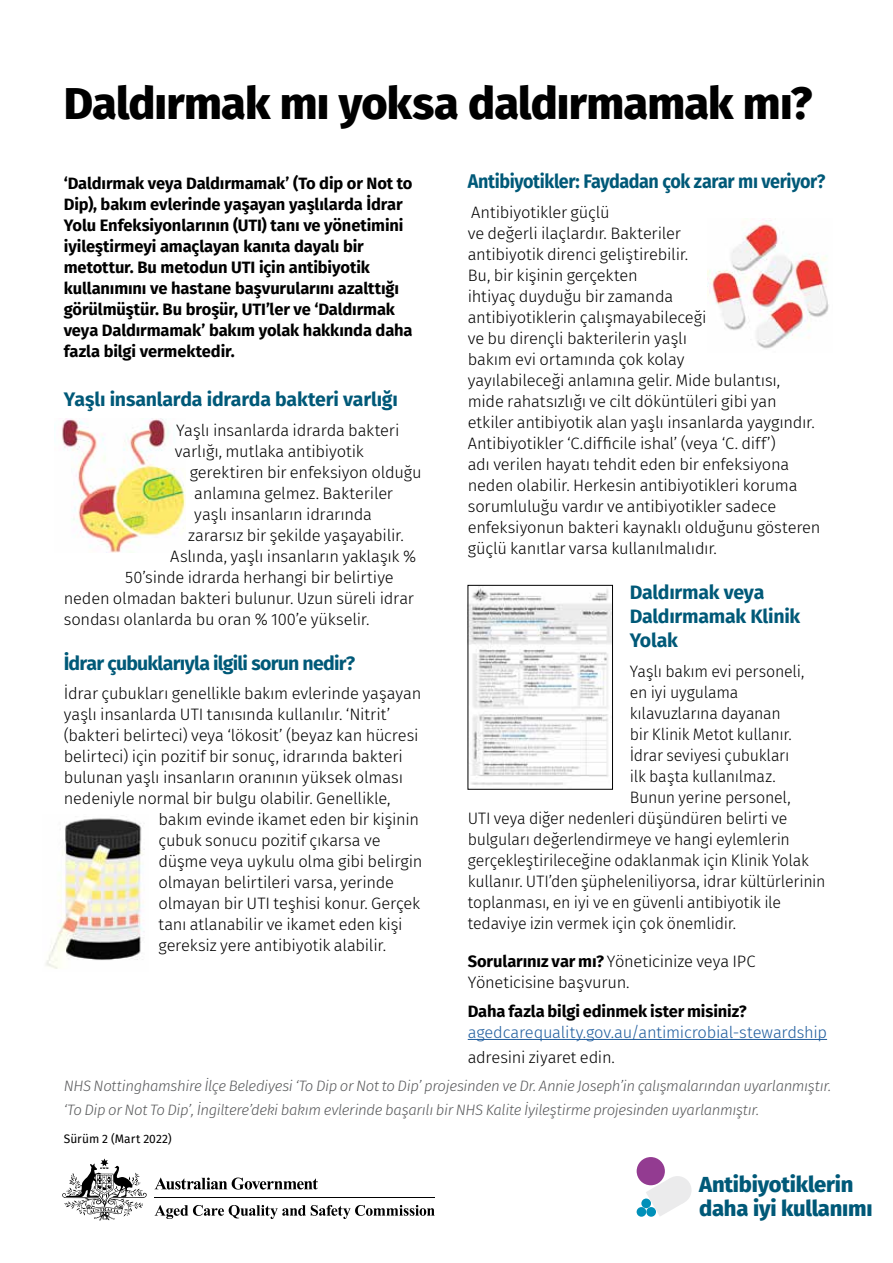
<style>
.page{position:relative;width:893px;height:1263px;background:#fff}
.page>*{position:absolute;margin:0;border:0;box-sizing:border-box;transform-origin:0 0}
.t1{font:800 45px "Fira Sans";letter-spacing:-.02em;color:#000}
.t2{font:800 21.9px/23.2px "Fira Sans";letter-spacing:-.01em;color:#005978}
.t3{font:700 19.5px/24px "Fira Sans";letter-spacing:-.015em;color:#005978}
.t4{font:700 19.5px "Fira Sans";letter-spacing:-.015em;color:#005978;scale:.92 1}
.t5{font:700 19.5px "Fira Sans";letter-spacing:-.04em;color:#005978}
.t6{font:300 16.5px/21px "Fira Sans";letter-spacing:-.015em;color:#000}
.t7{font:700 16.5px/21px "Fira Sans";letter-spacing:-.01em;color:#000}
.t8{font:300 16.5px "Fira Sans";letter-spacing:-.015em;color:#215e9e}
.t9{font:italic 300 15px/23.7px "Fira Sans";letter-spacing:-.025em;color:#58595b}
.t10{font:12px "Fira Sans";letter-spacing:.005em;color:#000}
.s1{font-weight:700}
</style>
<div class="page">
<img style="left:62px;top:418px;width:124px;height:135px">
<img style="left:46px;top:818px;width:99px;height:151px">
<hr style="left:468px;top:1039px;width:359px;height:1px;background:#215e9e">
<img style="left:707px;top:219px;width:122px;height:130px">
<img style="left:470px;top:587px;width:141px;height:198px">
<div style="left:468px;top:585px;width:145px;height:204px;border:1px solid #000"></div>
<div style="left:637px;top:1157px;width:28px;height:28px;background:#933b91;border-radius:50%"></div>
<div style="left:637px;top:1207px;width:9px;height:10px;background:#0090b9;border-radius:50%"></div>
<div style="left:641px;top:1198px;width:10px;height:10px;background:#0090b9;border-radius:50%"></div>
<svg style="left:646px;top:1178px;width:37px;height:39px"></svg>
<div style="left:663px;top:1176px;width:29px;height:28px;background:#ebebec;border-radius:50%"></div>
<svg style="left:155px;top:1205px;width:280px;height:14px"></svg>
<svg style="left:155px;top:1177px;width:163px;height:12px"></svg>
<svg style="left:62px;top:1158px;width:85px;height:62px"></svg>
<hr style="left:155px;top:1197px;width:280px;height:1px;background:#000">
<h1 class="t1" style="left:64px;top:64px;width:750px">Daldırmak mı yoksa daldırmamak mı?</h1>
<p class="t4" style="left:468px;top:165px;width:390px">Antibiyotikler: Faydadan çok zarar mı veriyor?</p>
<p class="t6" style="left:468px;top:201px;width:354px">Antibiyotikler güçlü<br>ve değerli ilaçlardır. Bakteriler<br>antibiyotik direnci geliştirebilir.<br>Bu, bir kişinin gerçekten<br>ihtiyaç duyduğu bir zamanda<br>antibiyotiklerin çalışmayabileceği<br>ve bu dirençli bakterilerin yaşlı<br>bakım evi ortamında çok kolay<br>yayılabileceği anlamına gelir. Mide bulantısı,<br>mide rahatsızlığı ve cilt döküntüleri gibi yan etkiler antibiyotik alan yaşlı insanlarda yaygındır.<br>Antibiyotikler ‘C.difficile ishal’ (veya ‘C. diff’)<br>adı verilen hayatı tehdit eden bir enfeksiyona neden olabilir. Herkesin antibiyotikleri koruma sorumluluğu vardır ve antibiyotikler sadece enfeksiyonun bakteri kaynaklı olduğunu gösteren güçlü kanıtlar varsa kullanılmalıdır.</p>
<p class="t3" style="left:630px;top:579px;width:172px">Daldırmak veya<br>Daldırmamak Klinik<br>Yolak</p>
<p class="t6" style="left:630px;top:660px;width:176px">Yaşlı bakım evi personeli,</p>
<p class="t6" style="left:630px;top:681px;width:110px">en iyi uygulama</p>
<p class="t6" style="left:630px;top:702px;width:153px">kılavuzlarına dayanan</p>
<p class="t6" style="left:630px;top:723px;width:164px">bir Klinik Metot kullanır.</p>
<p class="t6" style="left:630px;top:744px;width:161px">İdrar seviyesi çubukları</p>
<p class="t6" style="left:630px;top:765px;width:148px">ilk başta kullanılmaz.</p>
<p class="t6" style="left:630px;top:786px;width:162px">Bunun yerine personel,</p>
<p class="t6" style="left:468px;top:807px;width:321px">UTI veya diğer nedenleri düşündüren belirti ve</p>
<p class="t6" style="left:468px;top:828px;width:324px">bulguları değerlendirmeye ve hangi eylemlerin</p>
<p class="t6" style="left:468px;top:849px;width:343px">gerçekleştirileceğine odaklanmak için Klinik Yolak</p>
<p class="t6" style="left:468px;top:870px;width:359px">kullanır. UTI’den şüpheleniliyorsa, idrar kültürlerinin</p>
<p class="t6" style="left:468px;top:891px;width:315px">toplanması, en iyi ve en güvenli antibiyotik ile</p>
<p class="t6" style="left:468px;top:912px;width:270px">tedaviye izin vermek için çok önemlidir.</p>
<p class="t6" style="left:468px;top:950px;width:289px"><span class="s1">Sorularınız var mı?</span> Yöneticinize veya IPC<br>Yöneticisine başvurun.</p>
<p class="t7" style="left:468px;top:1000px;width:281px">Daha fazla bilgi edinmek ister misiniz?</p>
<p class="t8" style="left:468px;top:1021px;width:361px">agedcarequality.gov.au/antimicrobial-stewardship</p>
<p class="t6" style="left:468px;top:1047px;width:149px">adresini ziyaret edin.</p>
<p class="t9" style="left:64px;top:1074px;width:769px">NHS Nottinghamshire İlçe Belediyesi ‘To Dip or Not to Dip’ projesinden ve Dr. Annie Joseph’in çalışmalarından uyarlanmıştır. ‘To Dip or Not To Dip’, İngiltere’deki bakım evlerinde başarılı bir NHS Kalite İyileştirme projesinden uyarlanmıştır.</p>
<p class="t7" style="left:64px;top:171px;width:350px">‘Daldırmak veya Daldırmamak’ (To dip or Not to Dip), bakım evlerinde yaşayan yaşlılarda İdrar Yolu Enfeksiyonlarının (UTI) tanı ve yönetimini iyileştirmeyi amaçlayan kanıta dayalı bir metottur. Bu metodun UTI için antibiyotik kullanımını ve hastane başvurularını azalttığı görülmüştür. Bu broşür, UTI’ler ve ‘Daldırmak veya Daldırmamak’ bakım yolak hakkında daha fazla bilgi vermektedir.</p>
<p class="t3" style="left:64px;top:386px;width:336px">Yaşlı insanlarda idrarda bakteri varlığı</p>
<p class="t6" style="left:175px;top:419px;width:226px">Yaşlı insanlarda idrarda bakteri varlığı, mutlaka antibiyotik</p>
<p class="t6" style="left:190px;top:461px;width:233px">gerektiren bir enfeksiyon olduğu</p>
<p class="t6" style="left:194px;top:482px;width:200px">anlamına gelmez. Bakteriler</p>
<p class="t6" style="left:194px;top:503px;width:179px">yaşlı insanların idrarında</p>
<p class="t6" style="left:188px;top:524px;width:217px">zararsız bir şekilde yaşayabilir.</p>
<p class="t6" style="left:170px;top:545px;width:247px">Aslında, yaşlı insanların yaklaşık %</p>
<p class="t6" style="left:125px;top:566px;width:270px">50’sinde idrarda herhangi bir belirtiye</p>
<p class="t6" style="left:64px;top:587px;width:352px">neden olmadan bakteri bulunur. Uzun süreli idrar</p>
<p class="t6" style="left:64px;top:608px;width:307px">sondası olanlarda bu oran % 100’e yükselir.</p>
<p class="t5" style="left:64px;top:647px;width:293px">İdrar çubuklarıyla ilgili sorun nedir?</p>
<p class="t6" style="left:64px;top:683px;width:359px">İdrar çubukları genellikle bakım evlerinde yaşayan</p>
<p class="t6" style="left:64px;top:704px;width:328px">yaşlı insanlarda UTI tanısında kullanılır. ‘Nitrit’</p>
<p class="t6" style="left:64px;top:725px;width:356px">(bakteri belirteci) veya ‘lökosit’ (beyaz kan hücresi</p>
<p class="t6" style="left:64px;top:746px;width:341px">belirteci) için pozitif bir sonuç, idrarında bakteri</p>
<p class="t6" style="left:64px;top:767px;width:341px">bulunan yaşlı insanların oranının yüksek olması</p>
<p class="t6" style="left:64px;top:788px;width:328px">nedeniyle normal bir bulgu olabilir. Genellikle,</p>
<p class="t6" style="left:158px;top:809px;width:262px">bakım evinde ikamet eden bir kişinin</p>
<p class="t6" style="left:158px;top:830px;width:223px">çubuk sonucu pozitif çıkarsa ve</p>
<p class="t6" style="left:158px;top:851px;width:266px">düşme veya uykulu olma gibi belirgin</p>
<p class="t6" style="left:158px;top:872px;width:237px">olmayan belirtileri varsa, yerinde</p>
<p class="t6" style="left:158px;top:893px;width:263px">olmayan bir UTI teşhisi konur. Gerçek</p>
<p class="t6" style="left:158px;top:914px;width:246px">tanı atlanabilir ve ikamet eden kişi</p>
<p class="t6" style="left:158px;top:935px;width:229px">gereksiz yere antibiyotik alabilir.</p>
<p class="t10" style="left:64px;top:1130px;width:110px">Sürüm 2 (Mart 2022)</p>
<h2 class="t2" style="left:699px;top:1171px;width:175px">Antibiyotiklerin daha iyi kullanımı</h2>
</div>
